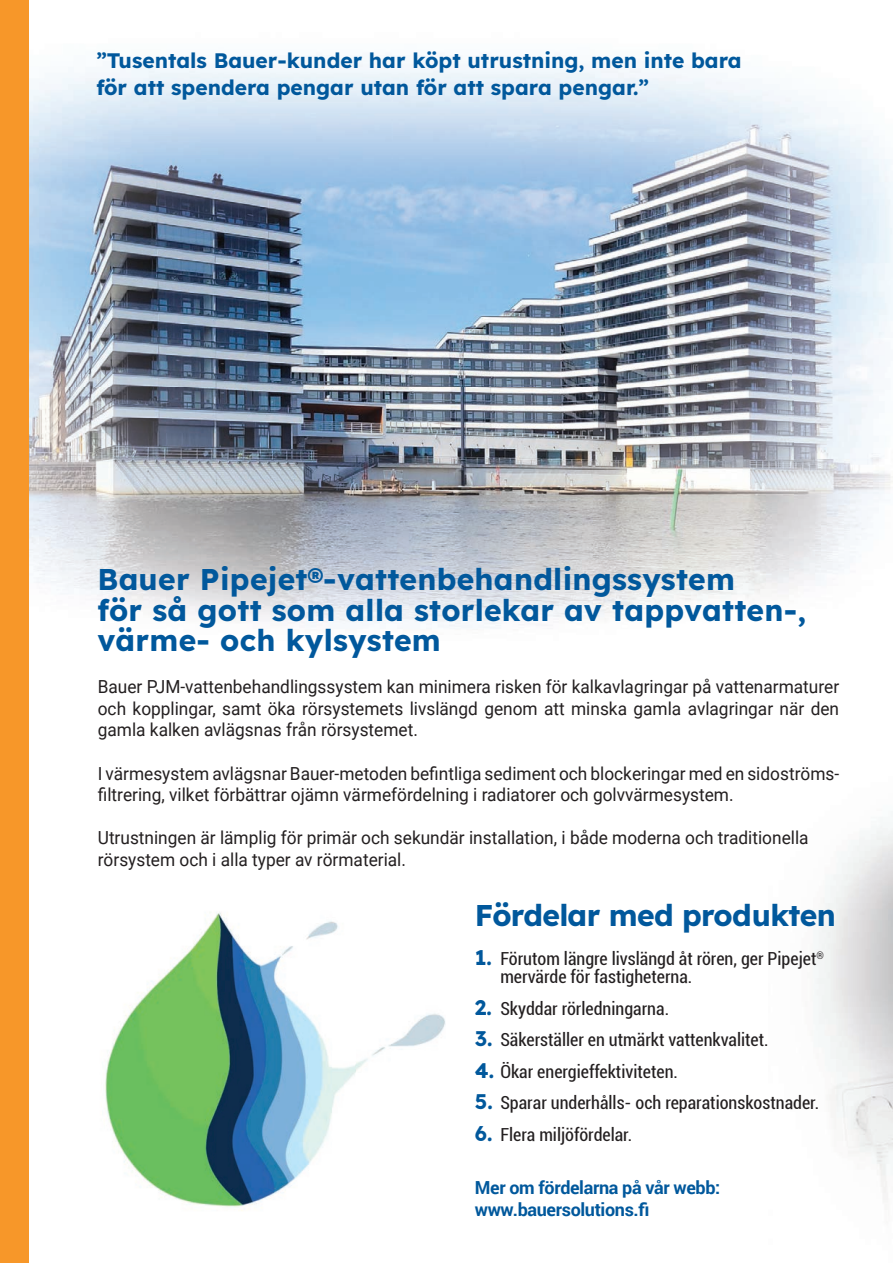
<style>
.page{position:relative;width:893px;height:1263px;background:#fff}
.page>*{position:absolute;margin:0;border:0;box-sizing:border-box;transform-origin:0 0}
.t1{font:700 30px/30px "Lexend";letter-spacing:.01em;color:#01589c}
.t2{font:700 30px "Lexend";letter-spacing:-.02em;color:#01589c}
.t3{font:700 21px/27px "Lexend";color:#01589c}
.t4{font:18px/21.6px "Roboto";color:#231f20;scale:.96 1}
.t5{font:condensed 18px/18px "Roboto";color:#231f20}
.t6{font:700 18px/21.6px "Roboto";letter-spacing:-.02em;color:#01589c}
.s1{font-family:"Lexend";font-weight:700;font-stretch:normal;font-size:21px;color:#01589c}
</style>
<div class="page">
<img style="left:29px;top:62px;width:864px;height:566px">
<div style="left:0;top:0;width:29px;height:1263px;background:#f79729"></div>
<img style="left:105px;top:912px;width:340px;height:299px">
<p class="t3" style="left:96px;top:46px;width:647px">”Tusentals Bauer-kunder har köpt utrustning, men inte bara för att spendera pengar utan för att spara pengar.”</p>
<h1 class="t1" style="left:98px;top:563px;width:710px">Bauer Pipejet®-vattenbehandlingssystem<br>för så gott som alla storlekar av tappvatten-, värme- och kylsystem</h1>
<p class="t4" style="left:98px;top:675px;width:774px;text-align:justify">Bauer PJM-vattenbehandlingssystem kan minimera risken för kalkavlagringar på vattenarmaturer och kopplingar, samt öka rörsystemets livslängd genom att minska gamla avlagringar när den gamla kalken avlägsnas från rörsystemet.</p>
<p class="t4" style="left:98px;top:762px;width:774px">I värmesystem avlägsnar Bauer-metoden befintliga sediment och blockeringar med en sidoströms&shy;filtrering, vilket förbättrar ojämn värmefördelning i radiatorer och golvvärmesystem.</p>
<p class="t4" style="left:98px;top:826px;width:742px">Utrustningen är lämplig för primär och sekundär installation, i både moderna och traditionella rörsystem och i alla typer av rörmaterial.</p>
<h1 class="t2" style="left:475px;top:892px;width:362px">Fördelar med produkten</h1>
<p class="t5" style="left:500px;top:949px;width:325px;text-indent:-26px"><span class="s1">1.</span> Förutom längre livslängd åt rören, ger Pipejet<sup>® </sup>mervärde för fastigheterna.</p>
<p class="t5" style="left:475px;top:999px;width:196px"><span class="s1">2.</span> Skyddar rörledningarna.</p>
<p class="t5" style="left:475px;top:1030px;width:295px"><span class="s1">3.</span> Säkerställer en utmärkt vattenkvalitet.</p>
<p class="t5" style="left:475px;top:1062px;width:205px"><span class="s1">4.</span> Ökar energieffektiviteten.</p>
<p class="t5" style="left:475px;top:1093px;width:346px"><span class="s1">5.</span> Sparar underhålls- och reparationskostnader.</p>
<p class="t5" style="left:475px;top:1125px;width:159px"><span class="s1">6.</span> Flera miljöfördelar.</p>
<p class="t6" style="left:475px;top:1176px;width:247px">Mer om fördelarna på vår webb: www.bauersolutions.fi</p>
</div>
